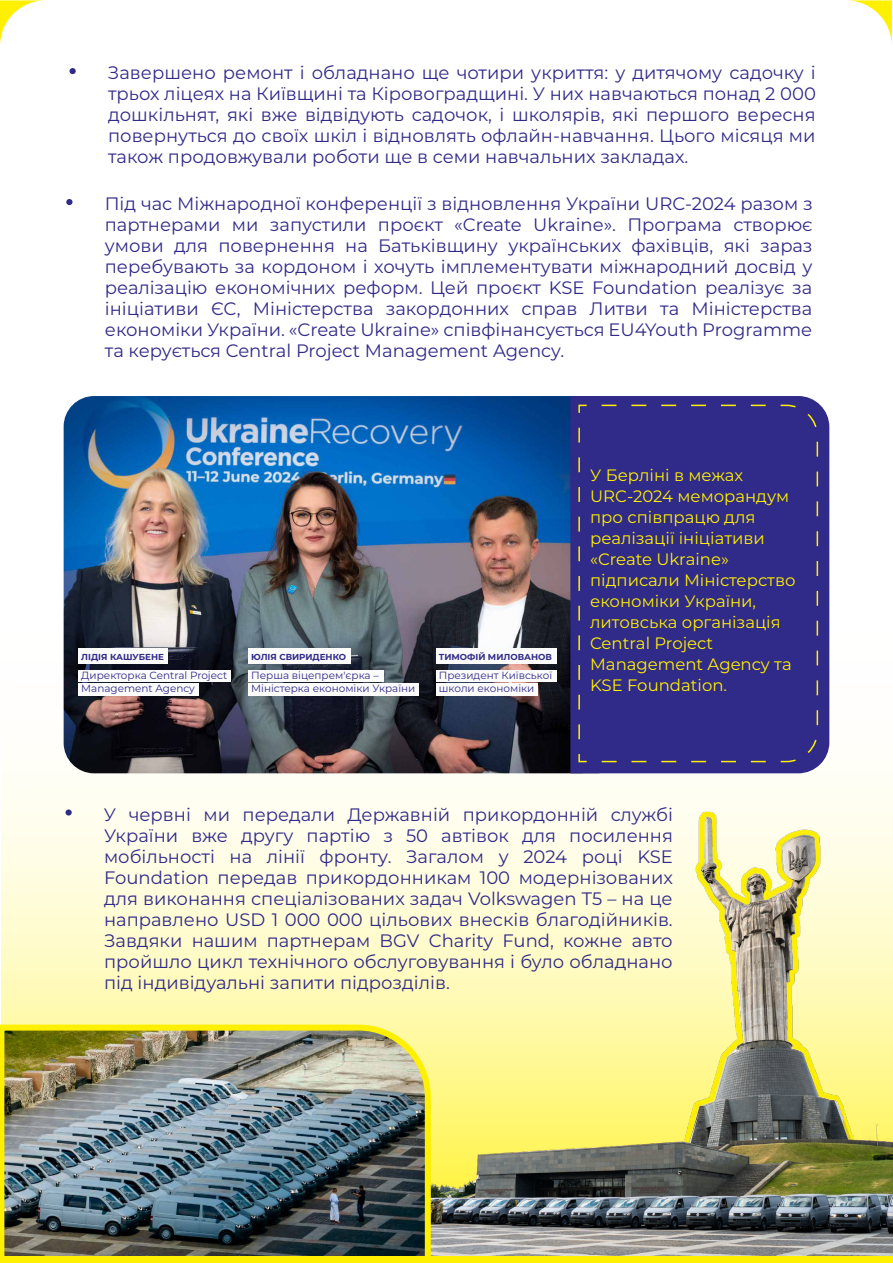
<style>
.page{position:relative;width:893px;height:1263px;background:#fff}
.page>*{position:absolute;margin:0;border:0;box-sizing:border-box;transform-origin:0 0}
.t1{font:18px/21px "Montserrat";color:#302a88;text-align:justify}
.t2{font:16.5px/21px "Montserrat";color:#fff000}
.t3{font:10.35px/13px "Montserrat";color:#302a88}
.t4{font:700 8.7px "Montserrat";color:#302a88}
</style>
<div class="page">
<svg style="left:2px;top:629px;width:891px;height:392px"></svg>
<svg style="left:848px;top:0;width:44px;height:44px"></svg>
<svg style="left:0;top:0;width:43px;height:44px"></svg>
<svg style="left:70px;top:68px;width:6px;height:6px"></svg>
<div style="left:66px;top:199px;width:7px;height:6px;background:#302a88;border-radius:50%"></div>
<svg style="left:66px;top:809px;width:6px;height:6px"></svg>
<img style="left:64px;top:396px;width:506px;height:377px">
<div style="left:570px;top:396px;width:259px;height:377px;background:#302a88"></div>
<svg style="left:578px;top:752px;width:10px;height:11px"></svg>
<svg style="left:578px;top:420px;width:2px;height:319px"></svg>
<svg style="left:578px;top:404px;width:10px;height:10px"></svg>
<div style="left:593px;top:404px;width:226px;height:359px;background:#302a88"></div>
<img style="left:123px;top:801px;width:770px;height:455px">
<img style="left:0;top:1021px;width:434px;height:235px">
<div style="left:0;top:1256px;width:893px;height:7px;background:#ffef00"></div>
<div style="left:78px;top:648px;width:90px;height:16px;background:#fbfbfb"></div>
<div style="left:78px;top:684px;width:121px;height:12px;background:#fbfbfb"></div>
<div style="left:78px;top:670px;width:153px;height:12px;background:#fbfbfb"></div>
<div style="left:248px;top:648px;width:103px;height:16px;background:#fbfbfb"></div>
<div style="left:248px;top:684px;width:171px;height:12px;background:#fbfbfb"></div>
<div style="left:248px;top:670px;width:136px;height:12px;background:#fbfbfb"></div>
<div style="left:436px;top:648px;width:120px;height:16px;background:#fbfbfb"></div>
<div style="left:436px;top:684px;width:101px;height:12px;background:#fbfbfb"></div>
<div style="left:436px;top:670px;width:120px;height:12px;background:#fbfbfb"></div>
<p class="t1" style="left:108px;top:62px;width:709px">Завершено ремонт і обладнано ще чотири укриття: у дитячому садочку і трьох ліцеях на Київщині та Кіровоградщині. У них навчаються понад 2 000 дошкільнят, які вже відвідують садочок, і школярів, які першого вересня повернуться до своїх шкіл і відновлять офлайн-навчання. Цього місяця ми також продовжували роботи ще в семи навчальних закладах.</p>
<p class="t1" style="left:105px;top:193px;width:709px">Під час Міжнародної конференції з відновлення України URC-2024 разом з партнерами ми запустили проєкт «Create Ukraine». Програма створює умови для повернення на Батьківщину українських фахівців, які зараз перебувають за кордоном і хочуть імплементувати міжнародний досвід у реалізацію економічних реформ. Цей проєкт KSE Foundation реалізує за ініціативи ЄС, Міністерства закордонних справ Литви та Міністерства економіки України. «Create Ukraine» співфінансується EU4Youth Programme та керується Central Project Management Agency.</p>
<p class="t4" style="left:81px;top:650px;width:84px">ЛІДІЯ КАШУБЕНЕ</p>
<p class="t3" style="left:81px;top:669px;width:147px">Директорка Central Project<br>Management Agency</p>
<p class="t4" style="left:251px;top:650px;width:97px">ЮЛІЯ СВИРИДЕНКО</p>
<p class="t3" style="left:251px;top:669px;width:166px">Перша віцепрем'єрка –<br>Міністерка економіки України</p>
<p class="t4" style="left:439px;top:650px;width:115px">ТИМОФІЙ МИЛОВАНОВ</p>
<p class="t3" style="left:439px;top:669px;width:115px">Президент Київської школи економіки</p>
<p class="t2" style="left:590px;top:464px;width:207px">У Берліні в межах<br>URC-2024 меморандум про співпрацю для реалізації ініціативи «Create Ukraine» підписали Міністерство економіки України, литовська організація<br>Central Project<br>Management Agency та<br>KSE Foundation.</p>
<p class="t1" style="left:104px;top:803px;width:571px">У червні ми передали Державній прикордонній службі України вже другу партію з 50 автівок для посилення мобільності на лінії фронту. Загалом у 2024 році KSE Foundation передав прикордонникам 100 модернізованих для виконання спеціалізованих задач Volkswagen T5 – на це направлено USD 1 000 000 цільових внесків благодійників.<br>Завдяки нашим партнерам BGV Charity Fund, кожне авто пройшло цикл технічного обслуговування і було обладнано під індивідуальні запити підрозділів.</p>
</div>
